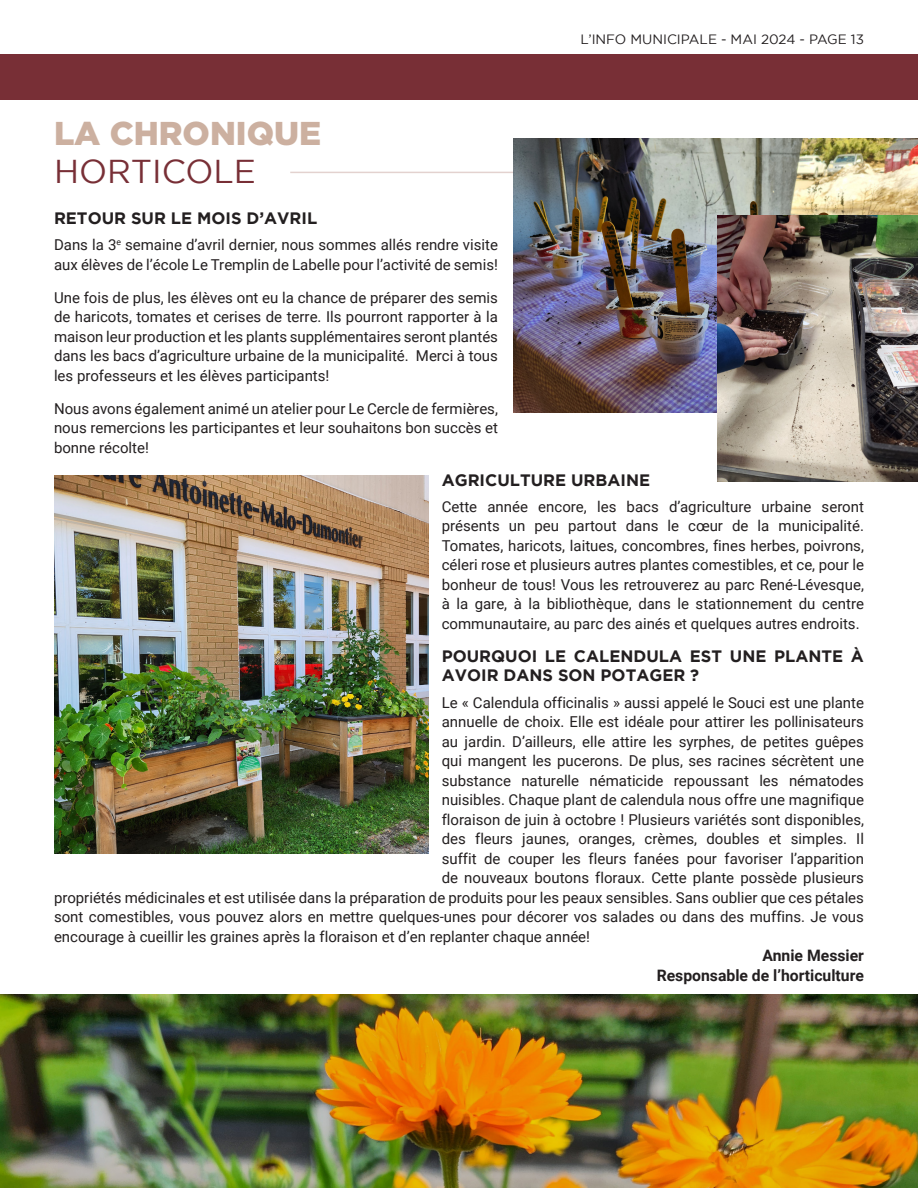
<style>
.page{position:relative;width:918px;height:1188px;background:#fff}
.page>*{position:absolute;margin:0;border:0;box-sizing:border-box;transform-origin:0 0}
.t1{font:900 33px "Gotham";color:#ccb0a0}
.t2{font:33px "Gotham";color:#782f36}
.t3{font:700 16.5px/19.5px "Gotham";color:#231f20}
.t4{font:700 15.75px "Roboto";color:#231f20}
.t5{font:15px/19.5px "Roboto";color:#231f20;text-align:justify}
.t6{font:13.5px "Gotham";color:#231f20}
</style>
<div class="page">
<div style="left:0;top:54px;width:918px;height:45px;background:#782f36"></div>
<hr style="left:290px;top:172px;width:276px;height:1px;background:#e3d2cf">
<img style="left:513px;top:138px;width:405px;height:275px">
<img style="left:0;top:995px;width:918px;height:193px">
<img style="left:54px;top:475px;width:374px;height:378px">
<img style="left:718px;top:216px;width:200px;height:266px">
<p class="t1" style="left:54px;top:114px;width:269px">LA CHRONIQUE</p>
<p class="t2" style="left:54px;top:153px;width:204px">HORTICOLE</p>
<p class="t6" style="left:581px;top:32px;width:285px">L’INFO MUNICIPALE - MAI 2024 - PAGE 13</p>
<p class="t3" style="left:54px;top:208px;width:265px">RETOUR SUR LE MOIS D’AVRIL</p>
<p class="t5" style="left:54px;top:234px;width:446px">Dans la 3<sup>e</sup> semaine d’avril dernier, nous sommes allés rendre visite aux élèves de l’école Le Tremplin de Labelle pour l’activité de semis!</p>
<p class="t5" style="left:54px;top:287px;width:446px">Une fois de plus, les élèves ont eu la chance de préparer des semis de haricots, tomates et cerises de terre. Ils pourront rapporter à la maison leur production et les plants supplémentaires seront plantés dans les bacs d’agriculture urbaine de la municipalité. Merci à tous les professeurs et les élèves participants!</p>
<p class="t5" style="left:54px;top:398px;width:446px">Nous avons également animé un atelier pour Le Cercle de fermières, nous remercions les participantes et leur souhaitons bon succès et bonne récolte!</p>
<p class="t3" style="left:442px;top:470px;width:210px">AGRICULTURE URBAINE</p>
<p class="t5" style="left:442px;top:496px;width:424px">Cette année encore, les bacs d’agriculture urbaine seront présents un peu partout dans le cœur de la municipalité.<br>Tomates, haricots, laitues, concombres, fines herbes, poivrons, céleri rose et plusieurs autres plantes comestibles, et ce, pour le bonheur de tous! Vous les retrouverez au parc René-Lévesque, à la gare, à la bibliothèque, dans le stationnement du centre communautaire, au parc des ainés et quelques autres endroits.</p>
<p class="t3" style="left:442px;top:646px;width:424px">POURQUOI LE CALENDULA EST UNE PLANTE À<br>AVOIR DANS SON POTAGER ?</p>
<p class="t5" style="left:442px;top:692px;width:424px">Le « Calendula officinalis » aussi appelé le Souci est une plante</p>
<p class="t5" style="left:442px;top:711px;width:424px">annuelle de choix. Elle est idéale pour attirer les pollinisateurs</p>
<p class="t5" style="left:442px;top:731px;width:424px">au jardin. D’ailleurs, elle attire les syrphes, de petites guêpes</p>
<p class="t5" style="left:442px;top:750px;width:424px">qui mangent les pucerons. De plus, ses racines sécrètent une</p>
<p class="t5" style="left:442px;top:770px;width:424px">substance naturelle nématicide repoussant les nématodes</p>
<p class="t5" style="left:442px;top:789px;width:424px">nuisibles. Chaque plant de calendula nous offre une magnifique</p>
<p class="t5" style="left:442px;top:809px;width:424px">floraison de juin à octobre ! Plusieurs variétés sont disponibles,</p>
<p class="t5" style="left:442px;top:828px;width:424px">des fleurs jaunes, oranges, crèmes, doubles et simples. Il</p>
<p class="t5" style="left:442px;top:848px;width:424px">suffit de couper les fleurs fanées pour favoriser l’apparition</p>
<p class="t5" style="left:442px;top:867px;width:424px">de nouveaux boutons floraux. Cette plante possède plusieurs</p>
<p class="t5" style="left:54px;top:887px;width:812px">propriétés médicinales et est utilisée dans la préparation de produits pour les peaux sensibles. Sans oublier que ces pétales</p>
<p class="t5" style="left:54px;top:906px;width:812px">sont comestibles, vous pouvez alors en mettre quelques-unes pour décorer vos salades ou dans des muffins. Je vous</p>
<p class="t5" style="left:54px;top:926px;width:538px">encourage à cueillir les graines après la floraison et d’en replanter chaque année!</p>
<p class="t4" style="left:763px;top:944px;width:103px">Annie Messier</p>
<p class="t4" style="left:657px;top:964px;width:209px">Responsable de l’horticulture</p>
</div>
